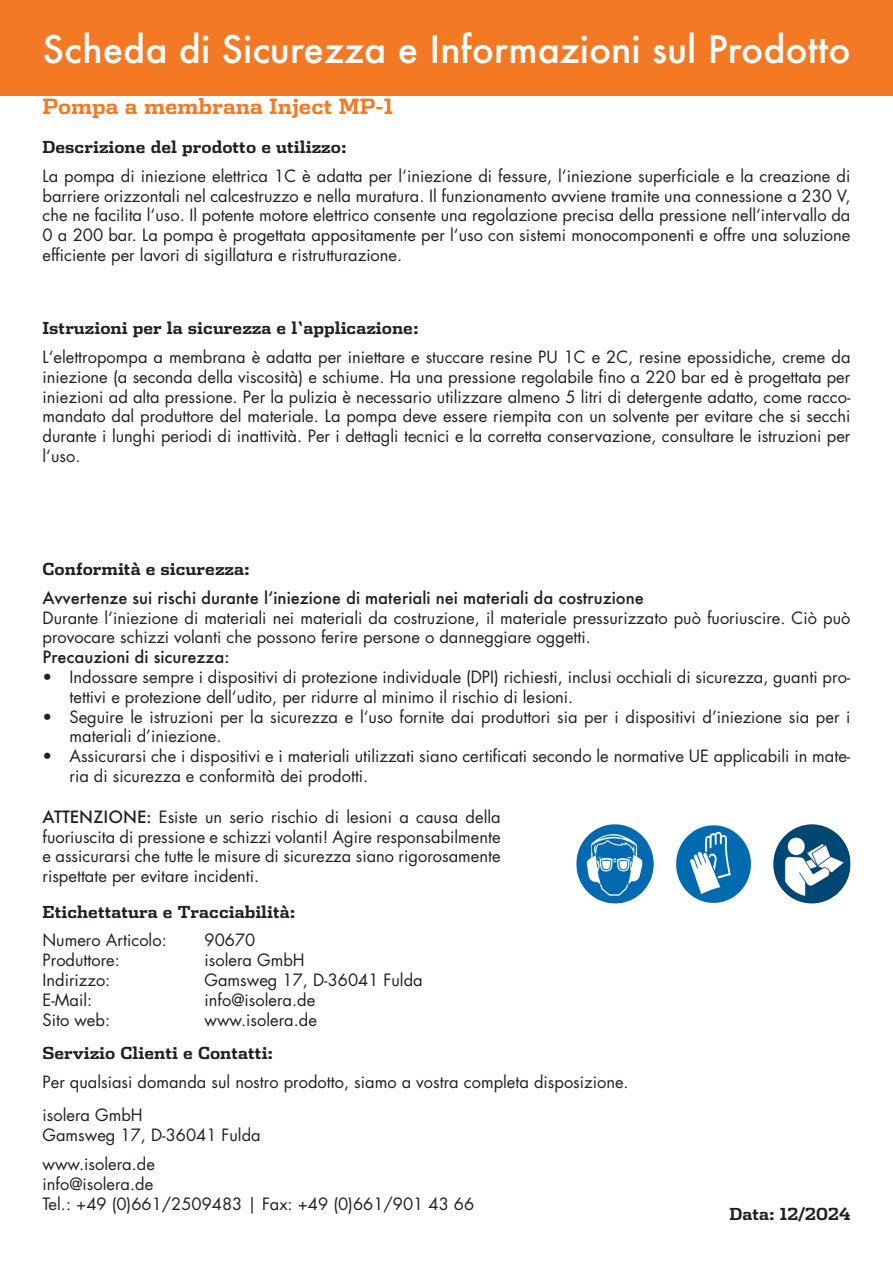
<style>
.page{position:relative;width:893px;height:1263px;background:#fff}
.page>*{position:absolute;margin:0;border:0;box-sizing:border-box;transform-origin:0 0}
.t1{font:500 36.9px "Futura";color:#fff}
.t2{font:700 21px "Dispatch";color:#f47925}
.t3{font:16.5px/19.8px "Futura Std";color:#231f20}
.t4{font:700 16.5px "Dispatch";color:#231f20}
.t5{font:500 16.5px "Futura";color:#231f20}
.s1{font-family:"Futura";font-weight:500}
</style>
<div class="page">
<div style="left:0;top:0;width:893px;height:96px;background:#f47925"></div>
<img style="left:576px;top:824px;width:78px;height:79px;border-radius:39px">
<img style="left:675px;top:824px;width:77px;height:79px;border-radius:39px">
<img style="left:773px;top:824px;width:77px;height:79px;border-radius:39px">
<h1 class="t1" style="left:43px;top:24px;width:809px">Scheda di Sicurezza e Informazioni sul Prodotto</h1>
<p class="t2" style="left:43px;top:92px;width:352px">Pompa a membrana Inject MP-1</p>
<p class="t4" style="left:43px;top:135px;width:306px">Descrizione del prodotto e utilizzo:</p>
<p class="t3" style="left:43px;top:166px;width:809px;text-align:justify">La pompa di iniezione elettrica 1C è adatta per l‘iniezione di fessure, l‘iniezione superficiale e la creazione di barriere orizzontali nel calcestruzzo e nella muratura. Il funzionamento avviene tramite una connessione a 230 V, che ne facilita l‘uso. Il potente motore elettrico consente una regolazione precisa della pressione nell‘intervallo da 0 a 200 bar. La pompa è progettata appositamente per l‘uso con sistemi monocomponenti e offre una soluzione efficiente per lavori di sigillatura e ristrutturazione.</p>
<p class="t4" style="left:43px;top:317px;width:378px">Istruzioni per la sicurezza e l‘applicazione:</p>
<p class="t3" style="left:43px;top:347px;width:809px;text-align:justify">L‘elettropompa a membrana è adatta per iniettare e stuccare resine PU 1C e 2C, resine epossidiche, creme da iniezione (a seconda della viscosità) e schiume. Ha una pressione regolabile fino a 220 bar ed è progettata per iniezioni ad alta pressione. Per la pulizia è necessario utilizzare almeno 5 litri di detergente adatto, come racco&shy;mandato dal produttore del materiale. La pompa deve essere riempita con un solvente per evitare che si secchi durante i lunghi periodi di inattività. Per i dettagli tecnici e la corretta conservazione, consultare le istruzioni per l‘uso.</p>
<p class="t4" style="left:43px;top:557px;width:209px">Conformità e sicurezza:</p>
<p class="t5" style="left:43px;top:586px;width:603px">Avvertenze sui rischi durante l‘iniezione di materiali nei materiali da costruzione</p>
<p class="t3" style="left:43px;top:608px;width:809px">Durante l‘iniezione di materiali nei materiali da costruzione, il materiale pressurizzato può fuoriuscire. Ciò può provocare schizzi volanti che possono ferire persone o danneggiare oggetti.</p>
<p class="t5" style="left:43px;top:646px;width:188px">Precauzioni di sicurezza:</p>
<p class="t3" style="left:70px;top:667px;width:782px;text-indent:-27px">• Indossare sempre i dispositivi di protezione individuale (DPI) richiesti, inclusi occhiali di sicurezza, guanti pro&shy;tettivi e protezione dell‘udito, per ridurre al minimo il rischio di lesioni.</p>
<p class="t3" style="left:70px;top:707px;width:782px;text-indent:-27px">• Seguire le istruzioni per la sicurezza e l‘uso fornite dai produttori sia per i dispositivi d’iniezione sia per i materiali d’iniezione.</p>
<p class="t3" style="left:70px;top:746px;width:782px;text-indent:-27px">• Assicurarsi che i dispositivi e i materiali utilizzati siano certificati secondo le normative UE applicabili in mate&shy;ria di sicurezza e conformità dei prodotti.</p>
<p class="t3" style="left:43px;top:807px;width:460px;text-align:justify"><span class="s1">ATTENZIONE:</span> Esiste un serio rischio di lesioni a causa della fuoriuscita di pressione e schizzi volanti! Agire responsabilmente e assicurarsi che tutte le misure di sicurezza siano rigorosamente rispettate per evitare incidenti.</p>
<p class="t4" style="left:43px;top:900px;width:255px">Etichettatura e Tracciabilità:</p>
<p class="t3" style="left:43px;top:931px;width:126px">Numero Articolo:</p>
<p class="t3" style="left:205px;top:931px;width:52px">90670</p>
<p class="t3" style="left:43px;top:950px;width:79px">Produttore:</p>
<p class="t3" style="left:205px;top:950px;width:102px">isolera GmbH</p>
<p class="t3" style="left:43px;top:970px;width:69px">Indirizzo:</p>
<p class="t3" style="left:205px;top:970px;width:220px">Gamsweg 17, D-36041 Fulda</p>
<p class="t3" style="left:43px;top:990px;width:51px">E-Mail:</p>
<p class="t3" style="left:205px;top:990px;width:112px">info@isolera.de</p>
<p class="t3" style="left:43px;top:1010px;width:69px">Sito web:</p>
<p class="t3" style="left:205px;top:1010px;width:114px">www.isolera.de</p>
<p class="t4" style="left:43px;top:1042px;width:232px">Servizio Clienti e Contatti:</p>
<p class="t3" style="left:43px;top:1065px;width:588px;line-height:33.5px">Per qualsiasi domanda sul nostro prodotto, siamo a vostra completa disposizione. isolera GmbH</p>
<p class="t3" style="left:43px;top:1121px;width:220px;line-height:28.8px">Gamsweg 17, D-36041 Fulda www.isolera.de</p>
<p class="t3" style="left:43px;top:1174px;width:433px">info@isolera.de<br>Tel.: +49 (0)661/2509483 | Fax: +49 (0)661/901 43 66</p>
<p class="t4" style="left:729px;top:1203px;width:122px">Data: 12/2024</p>
</div>
